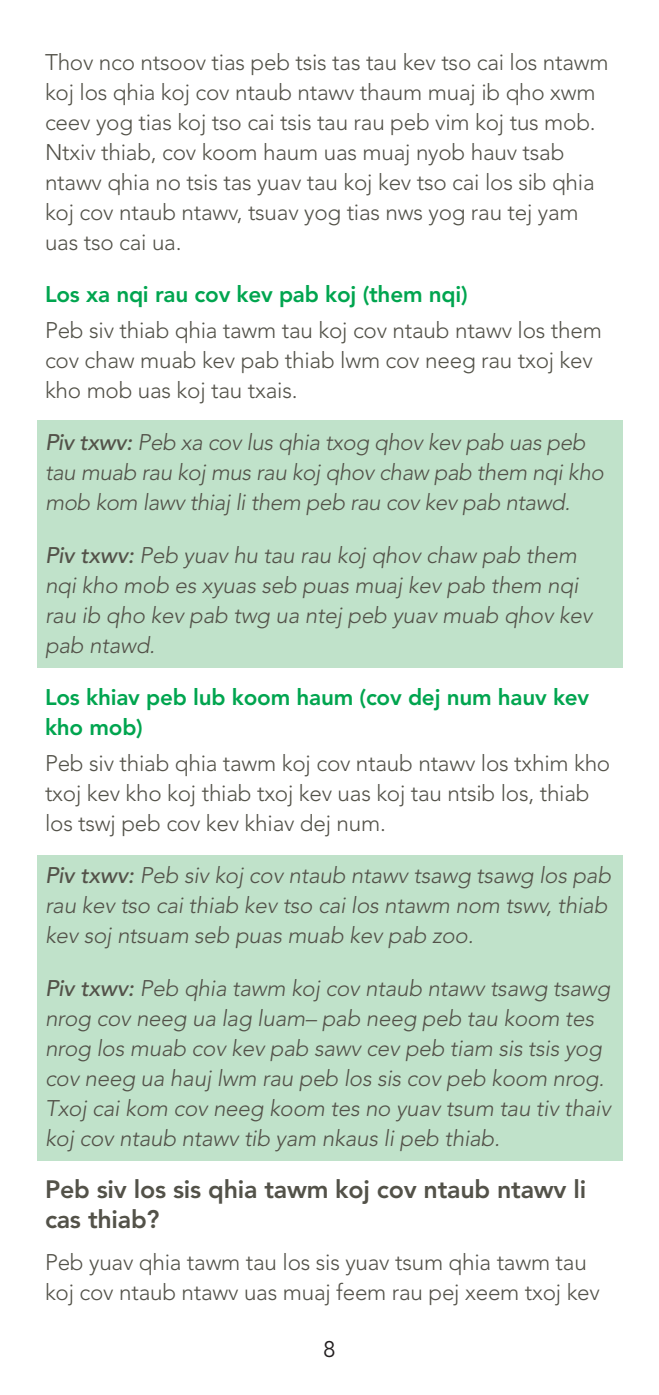
<style>
.page{position:relative;width:659px;height:1395px;background:#fff}
.page>*{position:absolute;margin:0;border:0;box-sizing:border-box;transform-origin:0 0}
.t1{font:800 25px/30px "Avenir";letter-spacing:-.01em;color:#535249}
.t2{font:italic 300 22.5px/30px "Avenir";letter-spacing:-.01em;color:#535249}
.t3{font:300 22.5px/30px "Avenir";letter-spacing:-.01em;color:#535249}
.t4{font:800 22.5px/30px "Avenir";letter-spacing:-.01em;color:#00a54f}
.t5{font:22.5px "Avenir";color:#231f20}
.s1{font-weight:500}
</style>
<div class="page">
<div style="left:38px;top:420px;width:585px;height:248px;background:#c0e2ca"></div>
<div style="left:38px;top:855px;width:585px;height:305px;background:#c0e2ca"></div>
<p class="t3" style="left:45px;top:47px;width:565px">Thov nco ntsoov tias peb tsis tas tau kev tso cai los ntawm koj los qhia koj cov ntaub ntawv thaum muaj ib qho xwm ceev yog tias koj tso cai tsis tau rau peb vim koj tus mob.<br>Ntxiv thiab, cov koom haum uas muaj nyob hauv tsab ntawv qhia no tsis tas yuav tau koj kev tso cai los sib qhia koj cov ntaub ntawv, tsuav yog tias nws yog rau tej yam uas tso cai ua.</p>
<p class="t4" style="left:45px;top:279px;width:424px">Los xa nqi rau cov kev pab koj (them nqi)</p>
<p class="t3" style="left:45px;top:315px;width:558px">Peb siv thiab qhia tawm tau koj cov ntaub ntawv los them cov chaw muab kev pab thiab lwm cov neeg rau txoj kev kho mob uas koj tau txais.</p>
<p class="t2" style="left:45px;top:427px;width:560px"><span class="s1">Piv txwv:</span> Peb xa cov lus qhia txog qhov kev pab uas peb tau muab rau koj mus rau koj qhov chaw pab them nqi kho mob kom lawv thiaj li them peb rau cov kev pab ntawd.</p>
<p class="t2" style="left:45px;top:540px;width:548px"><span class="s1">Piv txwv:</span> Peb yuav hu tau rau koj qhov chaw pab them nqi kho mob es xyuas seb puas muaj kev pab them nqi rau ib qho kev pab twg ua ntej peb yuav muab qhov kev pab ntawd.</p>
<p class="t4" style="left:45px;top:682px;width:546px">Los khiav peb lub koom haum (cov dej num hauv kev kho mob)</p>
<p class="t3" style="left:45px;top:748px;width:567px">Peb siv thiab qhia tawm koj cov ntaub ntawv los txhim kho txoj kev kho koj thiab txoj kev uas koj tau ntsib los, thiab los tswj peb cov kev khiav dej num.</p>
<p class="t2" style="left:45px;top:860px;width:567px"><span class="s1">Piv txwv:</span> Peb siv koj cov ntaub ntawv tsawg tsawg los pab rau kev tso cai thiab kev tso cai los ntawm nom tswv, thiab kev soj ntsuam seb puas muab kev pab zoo.</p>
<p class="t2" style="left:45px;top:973px;width:567px"><span class="s1">Piv txwv:</span> Peb qhia tawm koj cov ntaub ntawv tsawg tsawg nrog cov neeg ua lag luam– pab neeg peb tau koom tes nrog los muab cov kev pab sawv cev peb tiam sis tsis yog cov neeg ua hauj lwm rau peb los sis cov peb koom nrog.<br>Txoj cai kom cov neeg koom tes no yuav tsum tau tiv thaiv koj cov ntaub ntawv tib yam nkaus li peb thiab.</p>
<p class="t1" style="left:45px;top:1175px;width:542px">Peb siv los sis qhia tawm koj cov ntaub ntawv li cas thiab?</p>
<p class="t3" style="left:45px;top:1247px;width:556px">Peb yuav qhia tawm tau los sis yuav tsum qhia tawm tau koj cov ntaub ntawv uas muaj feem rau pej xeem txoj kev</p>
<p class="t5" style="left:323px;top:1336px;width:14px">8</p>
</div>
